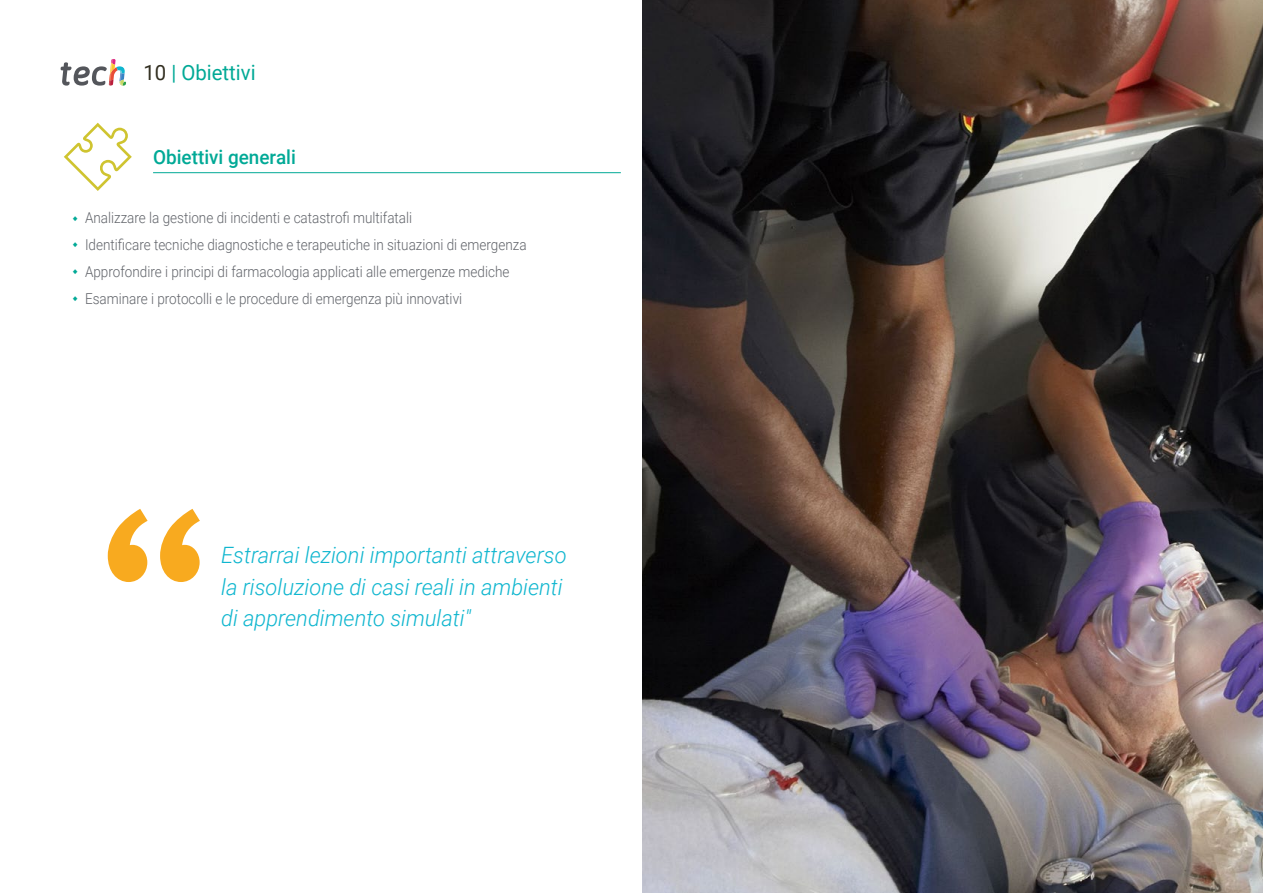
<style>
.page{position:relative;width:1263px;height:893px;background:#fff}
.page>*{position:absolute;margin:0;border:0;box-sizing:border-box;transform-origin:0 0}
.t1{font:italic 300 22.5px/31.5px "Roboto";color:#0fb6cf}
.t2{font:21px "Roboto";color:#00a996}
.t3{font:500 19.5px "Roboto";color:#00a996}
.t4{font:300 15px/26.7px "Roboto";color:#61646a;scale:.9 1}
.s1{color:#312e20}
</style>
<div class="page">
<hr style="left:153px;top:172px;width:468px;height:1px;background:#00a996">
<svg style="left:64px;top:123px;width:68px;height:68px"></svg>
<img style="left:642px;top:0;width:621px;height:893px">
<svg style="left:108px;top:509px;width:92px;height:73px"></svg>
<svg style="left:61px;top:59px;width:65px;height:27px"></svg>
<h2 class="t2" style="left:144px;top:57px;width:114px"><span class="s1">10</span> | Obiettivi</h2>
<h3 class="t3" style="left:153px;top:144px;width:144px">Obiettivi generali</h3>
<p class="t4" style="left:85px;top:204px;width:492px">Analizzare la gestione di incidenti e catastrofi multifatali<br>Identificare tecniche diagnostiche e terapeutiche in situazioni di emergenza Approfondire i principi di farmacologia applicati alle emergenze mediche Esaminare i protocolli e le procedure di emergenza più innovativi</p>
<h1 class="t1" style="left:221px;top:539px;width:347px">Estrarrai lezioni importanti attraverso la risoluzione di casi reali in ambienti di apprendimento simulati"</h1>
</div>
